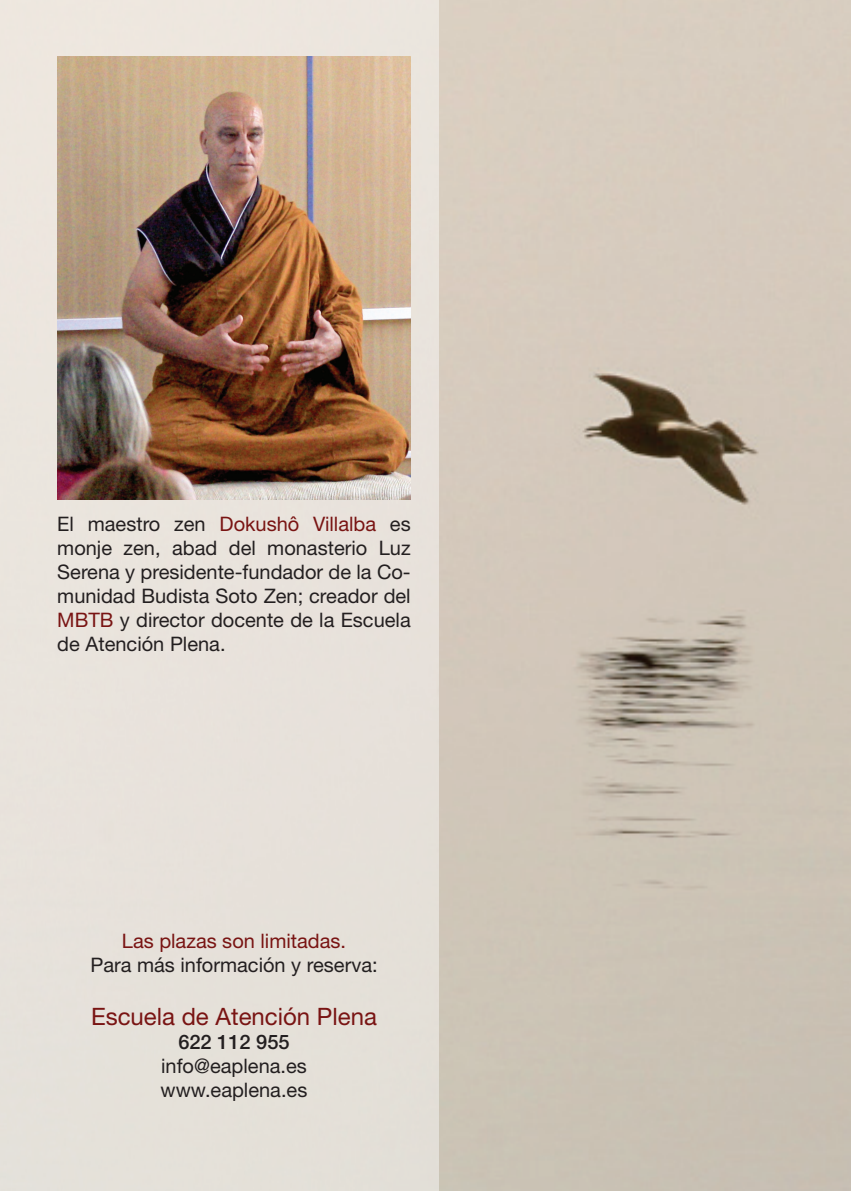
<style>
.page{position:relative;width:851px;height:1191px;background:#fff}
.page>*{position:absolute;margin:0;border:0;box-sizing:border-box;transform-origin:0 0}
.t1{font:24px "Helvetica Neue LT";color:#791413}
.t2{font:20px/24px "Helvetica Neue LT";color:#231f20}
.t3{font:20px "Helvetica Neue LT";color:#791413}
.t4{font:500 20px "Helvetica Neue LT";color:#231f20}
.s1{color:#791413}
</style>
<div class="page">
<img style="left:0;top:0;width:850px;height:1191px">
<img style="left:57px;top:57px;width:353px;height:442px">
<p class="t2" style="left:57px;top:511px;width:355px;text-align:justify">El maestro zen <span class="s1">Dokushô Villalba</span> es monje zen, abad del monasterio Luz Serena y presidente-fundador de la Co&shy;munidad Budista Soto Zen; creador del <span class="s1">MBTB</span> y director docente de la Escuela de Atención Plena.</p>
<p class="t3" style="left:122px;top:929px;width:226px">Las plazas son limitadas.</p>
<p class="t2" style="left:90px;top:952px;width:289px">Para más información y reserva:</p>
<p class="t1" style="left:91px;top:1002px;width:287px">Escuela de Atención Plena</p>
<p class="t4" style="left:178px;top:1030px;width:113px">622 112 955</p>
<p class="t2" style="left:161px;top:1053px;width:148px">info@eaplena.es www.eaplena.es</p>
</div>
